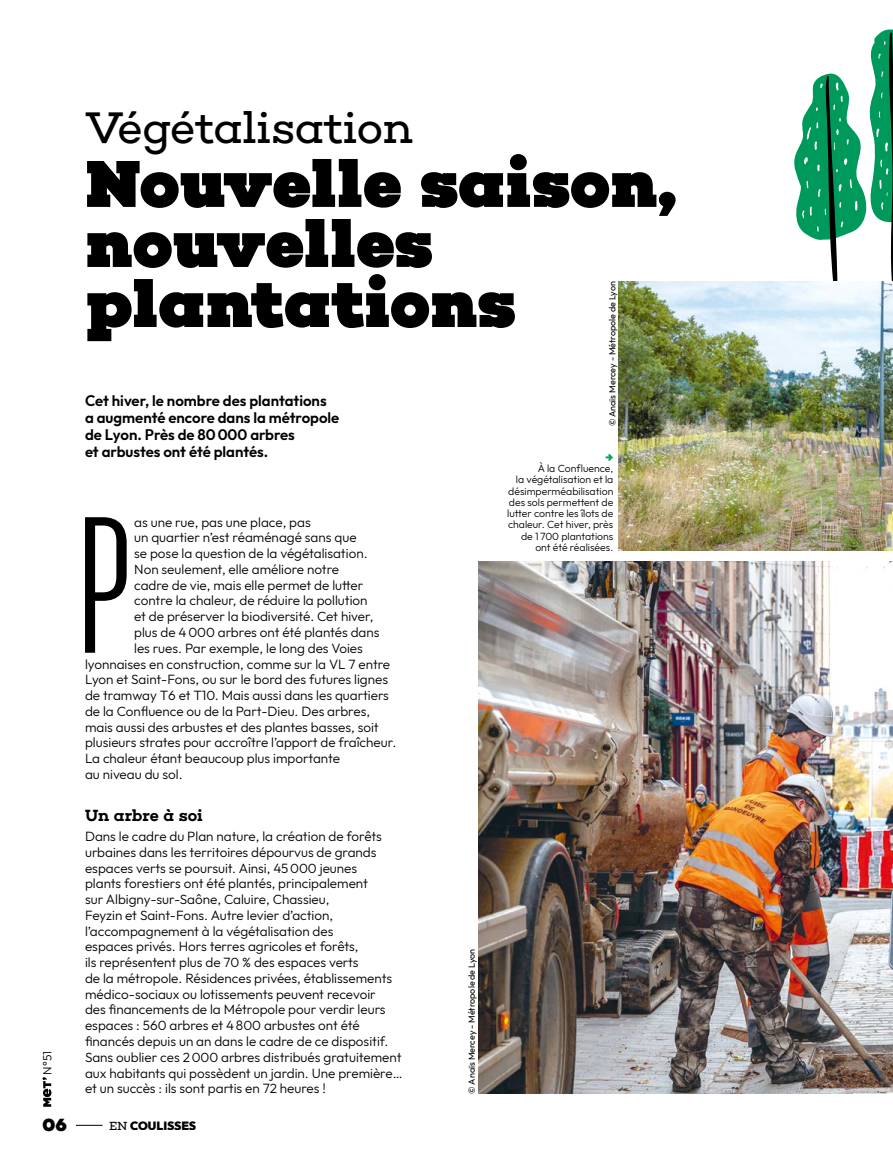
<style>
.page{position:relative;width:893px;height:1170px;background:#fff}
.page>*{position:absolute;margin:0;border:0;box-sizing:border-box;transform-origin:0 0}
.Courant-lettrine_MeT{font:300 193.5px "Mango Grotesque";color:#000}
.Titre_MeT{font:900 67.5px/60px "Choplin";color:#000}
.Surtitre_MeT{font:45px "Choplin";letter-spacing:-.025em;color:#000}
.t1{font:900 18px "Choplin";color:#000}
.Inter-titres_MeT{font:600 16.5px "Choplin";letter-spacing:-.005em;color:#000}
.Chapo_MeT{font:600 15px/17.2px "Outfit";color:#000}
.Courant_MeT{font:300 13.5px/15.8px "Outfit";color:#000}
.Courant-lettrine_MeT-2{font:300 13.5px "Outfit";color:#000}
.t2{font:900 12px "Outfit";letter-spacing:-.005em;color:#000}
.t3{font:300 12px "Outfit";color:#000}
.Legende-et-note_MeT{font:300 10.5px/11.2px "Outfit";color:#000;text-align:right}
.Legende-et-note_MeT-2{font:900 10.5px "Choplin";color:#00a75d}
.Credit-photo_MeT{font:9px "Outfit";color:#000}
.s1{font-family:"Choplin";font-weight:400}
</style>
<div class="page">
<img style="left:478px;top:561px;width:415px;height:532px">
<svg style="left:794px;top:29px;width:99px;height:252px"></svg>
<img style="left:619px;top:281px;width:274px;height:270px">
<svg style="left:76px;top:1124px;width:26px;height:1px"></svg>
<svg style="left:43px;top:1077px;width:8px;height:29px"></svg>
<p class="t3" style="left:40px;top:1074px;width:25px;rotate:-90deg">N°51</p>
<h1 class="Surtitre_MeT" style="left:85px;top:101px;width:330px">Végétalisation</h1>
<h2 class="Titre_MeT" style="left:85px;top:153px;width:593px">Nouvelle saison, nouvelles plantations</h2>
<p class="Credit-photo_MeT" style="left:607px;top:426px;width:146px;rotate:-90deg">© Anaïs Mercey - Métropole de Lyon</p>
<p class="Legende-et-note_MeT-2" style="left:605px;top:451px;width:10px">→</p>
<p class="Legende-et-note_MeT" style="left:507px;top:463px;width:108px">À la Confluence,<br>la végétalisation et la désimperméabilisation des sols permettent de lutter contre les îlots de chaleur. Cet hiver, près de 1700 plantations ont été réalisées.</p>
<p class="Chapo_MeT" style="left:85px;top:392px;width:256px">Cet hiver, le nombre des plantations<br>a augmenté encore dans la métropole de Lyon. Près de 80000 arbres<br>et arbustes ont été plantés.</p>
<p class="Courant-lettrine_MeT" style="left:79px;top:498px;width:55px">P</p>
<p class="Courant-lettrine_MeT-2" style="left:134px;top:513px;width:178px">as une rue, pas une place, pas</p>
<p class="Courant-lettrine_MeT-2" style="left:134px;top:529px;width:224px">un quartier n’est réaménagé sans que</p>
<p class="Courant-lettrine_MeT-2" style="left:134px;top:545px;width:235px">se pose la question de la végétalisation.</p>
<p class="Courant-lettrine_MeT-2" style="left:134px;top:560px;width:206px">Non seulement, elle améliore notre</p>
<p class="Courant-lettrine_MeT-2" style="left:134px;top:576px;width:231px">cadre de vie, mais elle permet de lutter</p>
<p class="Courant-lettrine_MeT-2" style="left:134px;top:592px;width:235px">contre la chaleur, de réduire la pollution</p>
<p class="Courant-lettrine_MeT-2" style="left:134px;top:608px;width:241px">et de préserver la biodiversité. Cet hiver,</p>
<p class="Courant-lettrine_MeT-2" style="left:134px;top:623px;width:247px">plus de 4000 arbres ont été plantés dans</p>
<p class="Courant-lettrine_MeT-2" style="left:134px;top:639px;width:230px">les rues. Par exemple, le long des Voies</p>
<p class="Courant-lettrine_MeT-2" style="left:85px;top:655px;width:307px">lyonnaises en construction, comme sur la VL 7 entre</p>
<p class="Courant-lettrine_MeT-2" style="left:85px;top:671px;width:305px">Lyon et Saint‑Fons, ou sur le bord des futures lignes</p>
<p class="Courant-lettrine_MeT-2" style="left:85px;top:686px;width:305px">de tramway T6 et T10. Mais aussi dans les quartiers</p>
<p class="Courant-lettrine_MeT-2" style="left:85px;top:702px;width:287px">de la Confluence ou de la Part-Dieu. Des arbres,</p>
<p class="Courant-lettrine_MeT-2" style="left:85px;top:718px;width:295px">mais aussi des arbustes et des plantes basses, soit</p>
<p class="Courant-lettrine_MeT-2" style="left:85px;top:734px;width:313px">plusieurs strates pour accroître l’apport de fraîcheur.</p>
<p class="Courant-lettrine_MeT-2" style="left:85px;top:749px;width:256px">La chaleur étant beaucoup plus importante</p>
<p class="Courant-lettrine_MeT-2" style="left:85px;top:765px;width:99px">au niveau du sol.</p>
<h3 class="Inter-titres_MeT" style="left:85px;top:805px;width:119px">Un arbre à soi</h3>
<p class="Courant_MeT" style="left:85px;top:828px;width:319px">Dans le cadre du Plan nature, la création de forêts urbaines dans les territoires dépourvus de grands espaces verts se poursuit. Ainsi, 45000 jeunes<br>plants forestiers ont été plantés, principalement<br>sur Albigny‑sur-Saône, Caluire, Chassieu,<br>Feyzin et Saint‑Fons. Autre levier d’action, l’accompagnement à la végétalisation des<br>espaces privés. Hors terres agricoles et forêts,<br>ils représentent plus de 70 % des espaces verts<br>de la métropole. Résidences privées, établissements médico-sociaux ou lotissements peuvent recevoir<br>des financements de la Métropole pour verdir leurs espaces : 560 arbres et 4800 arbustes ont été financés depuis un an dans le cadre de ce dispositif.<br>Sans oublier ces 2000 arbres distribués gratuitement aux habitants qui possèdent un jardin. Une première… et un succès : ils sont partis en 72 heures !</p>
<p class="Credit-photo_MeT" style="left:466px;top:1093px;width:146px;rotate:-90deg">© Anaïs Mercey - Métropole de Lyon</p>
<h3 class="t1" style="left:43px;top:1113px;width:26px">06</h3>
<p class="t2" style="left:109px;top:1117px;width:89px"><span class="s1">EN</span> COULISSES</p>
</div>
